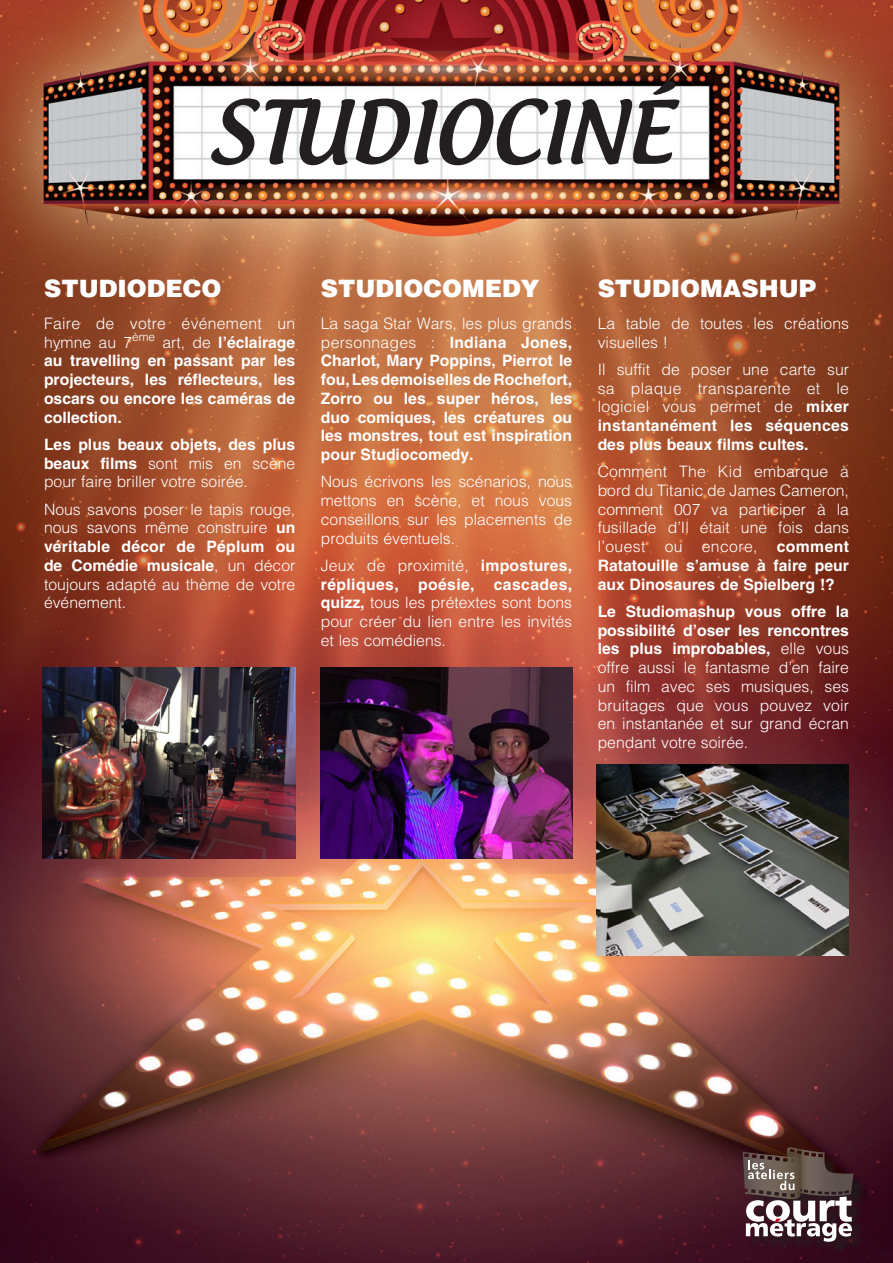
<style>
.page{position:relative;width:893px;height:1263px;background:#fff}
.page>*{position:absolute;margin:0;border:0;box-sizing:border-box;transform-origin:0 0}
.t1{font:500 82.5px "Androgyne";color:#231f20}
.t2{font:900 24px "Helvetica";color:#fff}
.t3{font:300 15.75px/18.8px "Helvetica";color:#fff;text-align:justify}
.t4{font:700 15.75px/18.8px "Helvetica";color:#fff;text-align:justify}
.t5{font:300 15.75px/18.8px "Helvetica";letter-spacing:.02em;color:#fff}
.s1{font-weight:300}
.s2{font-weight:700}
</style>
<div class="page">
<img style="left:0;top:0;width:893px;height:1263px">
<div style="left:746px;top:1151px;width:121px;height:104px;background:#330b1c"></div>
<svg style="left:743px;top:1147px;width:111px;height:95px"></svg>
<img style="left:43px;top:667px;width:252px;height:191px">
<img style="left:320px;top:667px;width:253px;height:191px">
<img style="left:596px;top:764px;width:253px;height:192px">
<h1 class="t1" style="left:209px;top:80px;width:468px">STUDIOCINÉ</h1>
<h2 class="t2" style="left:44px;top:273px;width:179px">STUDIODECO</h2>
<p class="t5" style="left:44px;top:313px;width:253px">Faire de votre événement un hymne au 7<sup>ème</sup></p>
<p class="t4" style="left:44px;top:333px;width:253px;text-indent:118px"><span class="s1">art, de</span> l’éclairage au travelling en passant par les projecteurs, les réflecteurs, les oscars ou encore les caméras de collection.</p>
<p class="t3" style="left:44px;top:434px;width:253px"><span class="s2">Les plus beaux objets, des plus beaux films</span> sont mis en scène pour faire briller votre soirée.</p>
<p class="t3" style="left:44px;top:499px;width:253px">Nous savons poser le tapis rouge, nous savons même construire <span class="s2">un véritable décor de Péplum ou de Comédie musicale</span>, un décor toujours adapté au thème de votre événement.</p>
<h2 class="t2" style="left:321px;top:273px;width:220px">STUDIOCOMEDY</h2>
<p class="t4" style="left:321px;top:314px;width:253px"><span class="s1">La saga Star Wars, les plus grands personnages :</span> Indiana Jones, Charlot, Mary Poppins, Pierrot le fou, Les demoiselles de Rochefort, Zorro ou les super héros, les duo comiques, les créatures ou les monstres, tout est inspiration pour Studiocomedy.</p>
<p class="t3" style="left:321px;top:472px;width:253px">Nous écrivons les scénarios, nous mettons en scène, et nous vous conseillons sur les placements de produits éventuels.</p>
<p class="t3" style="left:321px;top:555px;width:253px">Jeux de proximité, <span class="s2">impostures, répliques, poésie, cascades, quizz,</span> tous les prétextes sont bons pour créer du lien entre les invités et les comédiens.</p>
<h2 class="t2" style="left:598px;top:273px;width:220px">STUDIOMASHUP</h2>
<p class="t3" style="left:598px;top:313px;width:253px">La table de toutes les créations visuelles !</p>
<p class="t3" style="left:598px;top:359px;width:253px">Il suffit de poser une carte sur sa plaque transparente et le logiciel vous permet de <span class="s2">mixer instantanément les séquences des plus beaux films cultes.</span></p>
<p class="t3" style="left:598px;top:462px;width:253px">Comment The Kid embarque à bord du Titanic de James Cameron, comment 007 va participer à la fusillade d’Il était une fois dans l’ouest ou encore, <span class="s2">comment Ratatouille s’amuse à faire peur aux Dinosaures de Spielberg !?</span></p>
<p class="t3" style="left:598px;top:601px;width:253px"><span class="s2">Le Studiomashup vous offre la possibilité d’oser les rencontres les plus improbables,</span> elle vous offre aussi le fantasme d’en faire un film avec ses musiques, ses bruitages que vous pouvez voir en instantanée et sur grand écran pendant votre soirée.</p>
</div>
